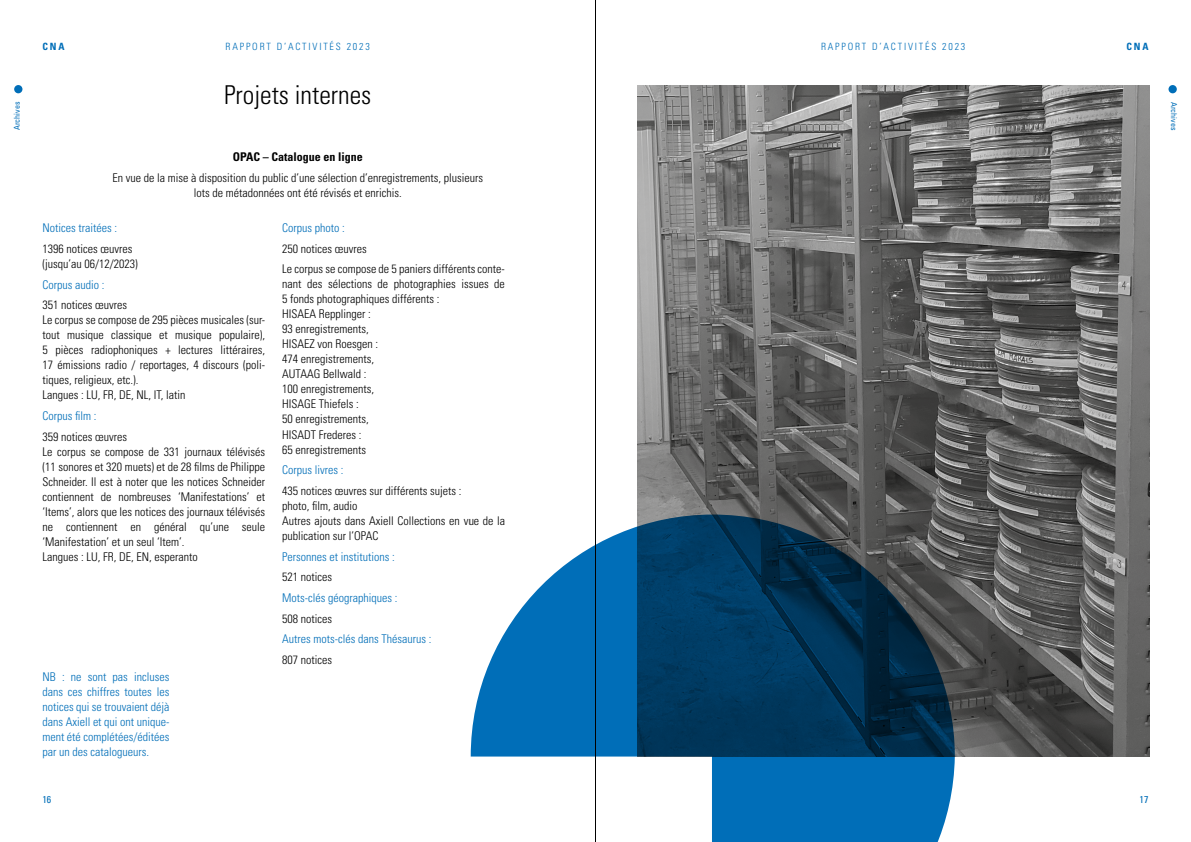
<style>
.page{position:relative;width:1191px;height:842px;background:#fff}
.page>*{position:absolute;margin:0;border:0;box-sizing:border-box;transform-origin:0 0}
.t1{font:300 condensed 26px "Univers LT Std";color:#000}
.t2{font:300 condensed 12px/15px "Univers LT Std";color:#000}
.t3{font:300 condensed 12px/15px "Univers LT Std";color:#006eb8;text-align:justify}
.t4{font:700 condensed 12px "Univers LT Std";color:#000}
.t5{font:300 condensed 10px "Univers LT Std";letter-spacing:.18em;color:#006eb8}
.t6{font:700 condensed 10px "Univers LT Std";letter-spacing:.18em;color:#006eb8}
.t7{font:condensed 10px "Univers LT Std";color:#006eb8}
.t8{font:condensed 8px "Univers LT Std";color:#006eb8}
</style>
<div class="page">
<div style="left:14px;top:85px;width:8px;height:8px;background:#006eb8;border-radius:50%"></div>
<img style="left:637px;top:85px;width:512px;height:672px">
<svg style="left:471px;top:514px;width:484px;height:328px"></svg>
<div style="left:1168px;top:85px;width:8px;height:8px;background:#006eb8;border-radius:50%"></div>
<hr style="left:595px;top:0;width:1px;height:842px;background:#000">
<p class="t8" style="left:12px;top:130px;width:30px;rotate:-90deg">Archives</p>
<p class="t6" style="left:43px;top:40px;width:23px">CNA</p>
<p class="t5" style="left:226px;top:41px;width:146px">RAPPORT D’ACTIVITÉS 2023</p>
<p class="t5" style="left:821px;top:41px;width:146px">RAPPORT D’ACTIVITÉS 2023</p>
<p class="t6" style="left:1126px;top:40px;width:23px">CNA</p>
<h1 class="t1" style="left:224px;top:79px;width:149px">Projets internes</h1>
<p class="t4" style="left:233px;top:150px;width:132px">OPAC – Catalogue en ligne</p>
<p class="t2" style="left:112px;top:170px;width:372px;text-align:center">En vue de la mise à disposition du public d’une sélection d’enregistrements, plusieurs lots de métadonnées ont été révisés et enrichis.</p>
<p class="t3" style="left:43px;top:220px;width:76px">Notices traitées :</p>
<p class="t2" style="left:43px;top:241px;width:97px">1396 notices œuvres (jusqu’au 06/12/2023)</p>
<p class="t3" style="left:43px;top:277px;width:63px">Corpus audio :</p>
<p class="t2" style="left:43px;top:297px;width:224px">351 notices œuvres<br>Le corpus se compose de 295 pièces musicales (sur&shy;tout musique classique et musique populaire), 5 pièces radiophoniques + lectures littéraires, 17 émissions radio / reportages, 4 discours (poli&shy;tiques, religieux, etc.).<br>Langues : LU, FR, DE, NL, IT, latin</p>
<p class="t3" style="left:43px;top:408px;width:55px">Corpus film :</p>
<p class="t2" style="left:43px;top:429px;width:224px">359 notices œuvres<br>Le corpus se compose de 331 journaux télévisés (11 sonores et 320 muets) et de 28 films de Philippe Schneider. Il est à noter que les notices Schneider contiennent de nombreuses ‘Manifestations’ et ‘Items’, alors que les notices des journaux télévisés ne contiennent en général qu’une seule ‘Manifestation’ et un seul ‘Item’.<br>Langues : LU, FR, DE, EN, esperanto</p>
<p class="t3" style="left:43px;top:669px;width:128px">NB : ne sont pas incluses dans ces chiffres toutes les notices qui se trouvaient déjà dans Axiell et qui ont unique&shy;ment été complétées/éditées par un des catalogueurs.</p>
<p class="t3" style="left:282px;top:220px;width:64px">Corpus photo :</p>
<p class="t2" style="left:282px;top:238px;width:224px;line-height:20.7px">250 notices œuvres<br>Le corpus se compose de 5 paniers différents conte-</p>
<p class="t2" style="left:282px;top:277px;width:224px">nant des sélections de photographies issues de<br>5 fonds photographiques différents :<br>HISAEA Repplinger :<br>93 enregistrements,<br>HISAEZ von Roesgen :<br>474 enregistrements,<br>AUTAAG Bellwald :<br>100 enregistrements,<br>HISAGE Thiefels :<br>50 enregistrements,<br>HISADT Frederes :<br>65 enregistrements</p>
<p class="t3" style="left:282px;top:462px;width:63px">Corpus livres :</p>
<p class="t2" style="left:282px;top:483px;width:224px">435 notices œuvres sur différents sujets :<br>photo, film, audio<br>Autres ajouts dans Axiell Collections en vue de la publication sur l’OPAC</p>
<p class="t3" style="left:282px;top:549px;width:114px">Personnes et institutions :</p>
<p class="t2" style="left:282px;top:569px;width:51px">521 notices</p>
<p class="t3" style="left:282px;top:590px;width:117px">Mots-clés géographiques :</p>
<p class="t2" style="left:282px;top:611px;width:51px">508 notices</p>
<p class="t3" style="left:282px;top:631px;width:151px">Autres mots-clés dans Thésaurus :</p>
<p class="t2" style="left:282px;top:652px;width:51px">807 notices</p>
<p class="t7" style="left:43px;top:793px;width:10px">16</p>
<p class="t7" style="left:1139px;top:793px;width:10px">17</p>
<p class="t8" style="left:1178px;top:102px;width:30px;rotate:90deg">Archives</p>
</div>
